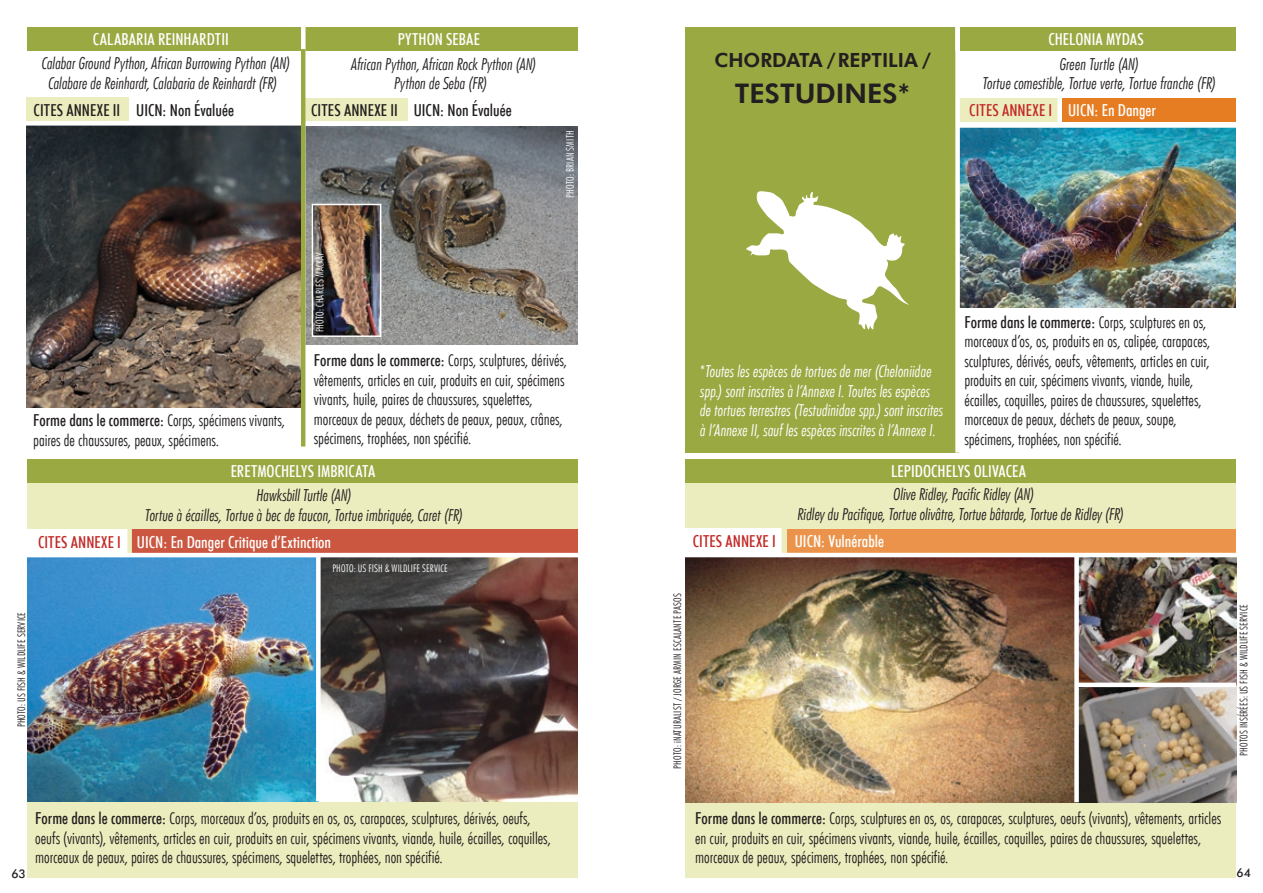
<style>
.page{position:relative;width:1263px;height:893px;background:#fff}
.page>*{position:absolute;margin:0;border:0;box-sizing:border-box;transform-origin:0 0}
.t1{font:700 27px "Futura BT";color:#231f20}
.t2{font:700 19.5px "Futura BT";color:#231f20}
.t3{font:300 condensed 16.5px/19.5px "Futura BT";color:#231f20}
.t4{font:italic 300 condensed 16.5px/19.5px "Futura BT";letter-spacing:-.005em;color:#231f20;text-align:center}
.t5{font:italic 300 condensed 16.5px/19.5px "Futura BT";color:#fff}
.t6{font:500 condensed 16.5px "Futura BT";letter-spacing:.005em;color:#fff}
.t7{font:500 condensed 16.5px "Futura BT";color:#231f20}
.t8{font:500 12px "Futura BT";color:#231f20}
.t9{font:300 condensed 10.5px "Futura BT";letter-spacing:.015em;color:#231f20}
.t10{font:300 condensed 10.5px "Futura BT";letter-spacing:.015em;color:#fff}
.s1{font-weight:500}
.s2{color:#c22a27}
</style>
<div class="page">
<div style="left:685px;top:459px;width:551px;height:419px;background:#ecedbe"></div>
<div style="left:27px;top:459px;width:550px;height:419px;background:#ecedbe"></div>
<div style="left:27px;top:27px;width:550px;height:23px;background:#9ba943"></div>
<div style="left:27px;top:459px;width:550px;height:23px;background:#9ba943"></div>
<div style="left:685px;top:27px;width:551px;height:23px;background:#9ba943"></div>
<div style="left:685px;top:459px;width:551px;height:23px;background:#9ba943"></div>
<img style="left:27px;top:557px;width:550px;height:244px">
<img style="left:960px;top:128px;width:276px;height:180px">
<div style="left:685px;top:33px;width:273px;height:419px;background:#9ba943"></div>
<img style="left:305px;top:126px;width:272px;height:218px">
<div style="left:27px;top:529px;width:105px;height:25px;background:#fff"></div>
<hr style="left:301px;top:24px;width:4px;height:376px;background:#fff">
<div style="left:303px;top:99px;width:105px;height:23px;background:#ecedbe"></div>
<div style="left:682px;top:529px;width:100px;height:26px;background:#fff"></div>
<div style="left:1060px;top:99px;width:176px;height:23px;background:#e77d23"></div>
<div style="left:958px;top:99px;width:102px;height:23px;background:#ecedbe"></div>
<div style="left:1057px;top:96px;width:5px;height:29px;background:#fff"></div>
<div style="left:955px;top:12px;width:5px;height:441px;background:#fff"></div>
<img style="left:26px;top:126px;width:275px;height:281px">
<div style="left:26px;top:98px;width:102px;height:23px;background:#ecedbe"></div>
<div style="left:23px;top:121px;width:559px;height:5px;background:#fff"></div>
<img style="left:315px;top:207px;width:63px;height:127px">
<div style="left:312px;top:204px;width:69px;height:133px;border:2px solid #fff"></div>
<div style="left:131px;top:529px;width:446px;height:25px;background:#cc5740"></div>
<div style="left:316px;top:556px;width:5px;height:245px;background:#fff"></div>
<div style="left:787px;top:529px;width:449px;height:23px;background:#eb934a"></div>
<img style="left:685px;top:557px;width:551px;height:245px">
<hr style="left:683px;top:553px;width:554px;height:4px;background:#fff">
<div style="left:1074px;top:555px;width:5px;height:247px;background:#fff"></div>
<hr style="left:1078px;top:683px;width:158px;height:4px;background:#fff">
<svg style="left:746px;top:191px;width:163px;height:139px"></svg>
<div style="left:127px;top:524px;width:5px;height:33px;background:#ecedbe"></div>
<hr style="left:301px;top:49px;width:4px;height:397px;background:#9ba943">
<hr style="left:24px;top:553px;width:559px;height:4px;background:#fff">
<p class="t6" style="left:93px;top:29px;width:137px">CALABARIA REINHARDTII</p>
<p class="t4" style="left:42px;top:54px;width:250px">Calabar Ground Python, African Burrowing Python (AN)<br>Calabare de Reinhardt, Calabaria de Reinhardt (FR)</p>
<p class="t7" style="left:34px;top:100px;width:202px">CITES ANNEXE II UICN: Non Évaluée</p>
<p class="t6" style="left:398px;top:29px;width:84px">PYTHON SEBAE</p>
<p class="t4" style="left:352px;top:54px;width:187px">African Python, African Rock Python (AN)<br>Python de Seba (FR)</p>
<p class="t7" style="left:311px;top:100px;width:202px">CITES ANNEXE II UICN: Non Évaluée</p>
<p class="t10" style="left:563px;top:198px;width:69px;rotate:-90deg">PHOTO: BRIAN SMITH</p>
<p class="t3" style="left:33px;top:411px;width:254px"><span class="s1">Forme dans le commerce:</span> Corps, spécimens vivants, paires de chaussures, peaux, spécimens.</p>
<p class="t10" style="left:313px;top:332px;width:82px;rotate:-90deg">PHOTO: CHARLES MACKAY</p>
<p class="t3" style="left:314px;top:350px;width:255px"><span class="s1">Forme dans le commerce:</span> Corps, sculptures, dérivés, vêtements, articles en cuir, produits en cuir, spécimens vivants, huile, paires de chaussures, squelettes, morceaux de peaux, déchets de peaux, peaux, crânes, spécimens, trophées, non spécifié.</p>
<p class="t6" style="left:231px;top:460px;width:146px">ERETMOCHELYS IMBRICATA</p>
<p class="t4" style="left:146px;top:485px;width:319px">Hawksbill Turtle (AN)<br>Tortue à écailles, Tortue à bec de faucon, Tortue imbriquée, Caret (FR)</p>
<p class="t6" style="left:38px;top:531px;width:295px"><span class="s2">CITES ANNEXE I</span> UICN: En Danger Critique d’Extinction</p>
<p class="t10" style="left:332px;top:561px;width:117px">PHOTO: US FISH &amp; WILDLIFE SERVICE</p>
<p class="t9" style="left:15px;top:727px;width:117px;rotate:-90deg">PHOTO: US FISH &amp; WILDLIFE SERVICE</p>
<p class="t2" style="left:714px;top:47px;width:218px">CHORDATA / REPTILIA /</p>
<h1 class="t1" style="left:735px;top:75px;width:177px">TESTUDINES*</h1>
<p class="t6" style="left:1048px;top:29px;width:97px">CHELONIA MYDAS</p>
<p class="t4" style="left:983px;top:54px;width:235px">Green Turtle (AN)<br>Tortue comestible, Tortue verte, Tortue franche (FR)</p>
<p class="t6" style="left:969px;top:100px;width:188px"><span class="s2">CITES ANNEXE I</span> UICN: En Danger</p>
<p class="t5" style="left:701px;top:361px;width:244px">*Toutes les espèces de tortues de mer (Cheloniidae spp.) sont inscrites à l’Annexe I. Toutes les espèces de tortues terrestres (Testudinidae spp.) sont inscrites à l’Annexe II, sauf les espèces inscrites à l’Annexe I.</p>
<p class="t3" style="left:964px;top:312px;width:248px"><span class="s1">Forme dans le commerce:</span> Corps, sculptures en os, morceaux d’os, os, produits en os, calipée, carapaces, sculptures, dérivés, oeufs, vêtements, articles en cuir, produits en cuir, spécimens vivants, viande, huile, écailles, coquilles, paires de chaussures, squelettes, morceaux de peaux, déchets de peaux, soupe, spécimens, trophées, non spécifié.</p>
<p class="t6" style="left:891px;top:460px;width:137px">LEPIDOCHELYS OLIVACEA</p>
<p class="t4" style="left:798px;top:484px;width:328px">Olive Ridley, Pacific Ridley (AN)<br>Ridley du Pacifique, Tortue olivâtre, Tortue bâtarde, Tortue de Ridley (FR)</p>
<p class="t6" style="left:693px;top:530px;width:193px"><span class="s2">CITES ANNEXE I</span> UICN: Vulnérable</p>
<p class="t9" style="left:671px;top:768px;width:177px;rotate:-90deg">PHOTO: iNATURALIST / JORGE ARMIN ESCALANTE PASOS</p>
<p class="t9" style="left:1237px;top:755px;width:153px;rotate:-90deg">PHOTOS INSÉRÉES: US FISH &amp; WILDLIFE SERVICE</p>
<p class="t3" style="left:695px;top:808px;width:527px"><span class="s1">Forme dans le commerce:</span> Corps, sculptures en os, os, carapaces, sculptures, oeufs (vivants), vêtements, articles en cuir, produits en cuir, spécimens vivants, viande, huile, écailles, coquilles, paires de chaussures, squelettes, morceaux de peaux, spécimens, trophées, non spécifié.</p>
<p class="t3" style="left:35px;top:808px;width:517px"><span class="s1">Forme dans le commerce:</span> Corps, morceaux d’os, produits en os, os, carapaces, sculptures, dérivés, oeufs, oeufs (vivants), vêtements, articles en cuir, produits en cuir, spécimens vivants, viande, huile, écailles, coquilles, morceaux de peaux, paires de chaussures, spécimens, squelettes, trophées, non spécifié.</p>
<p class="t8" style="left:11px;top:866px;width:16px">63</p>
<p class="t8" style="left:1236px;top:865px;width:16px">64</p>
</div>
